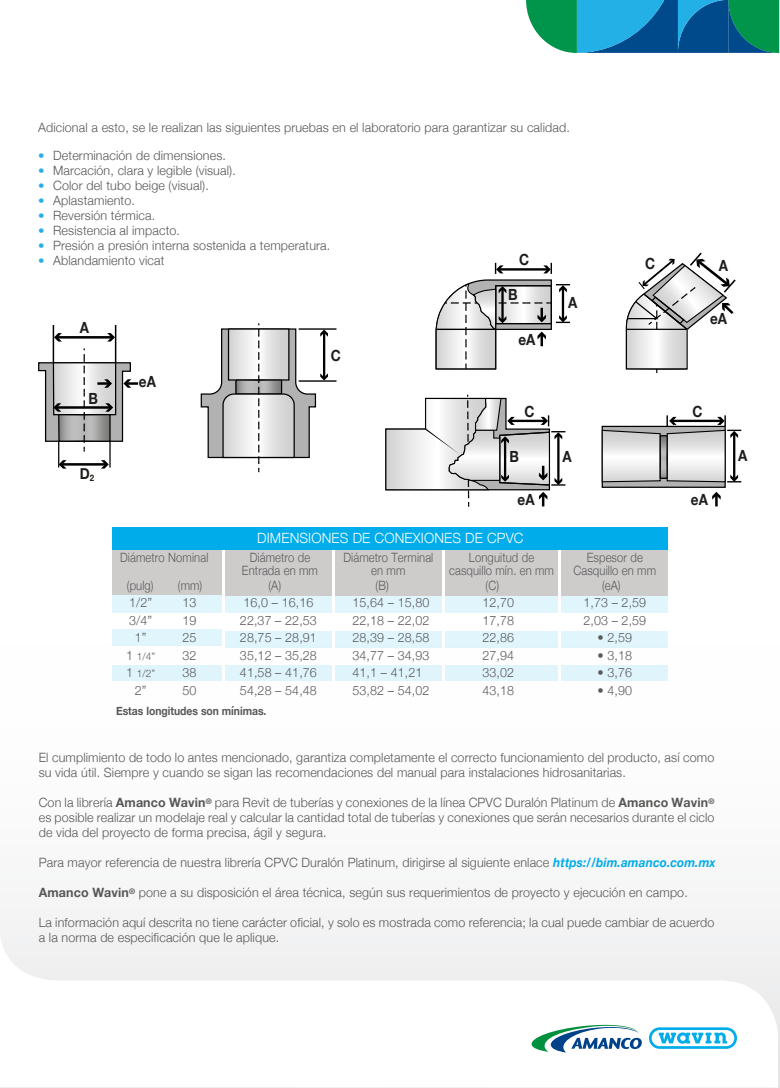
<style>
.page{position:relative;width:780px;height:1088px;background:#fff}
.page>*{position:absolute;margin:0;border:0;box-sizing:border-box;transform-origin:0 0}
.t1{font:700 15.38px "Helvetica Neue";letter-spacing:.01em;color:#1d1d1b;scale:.88 1}
.t2{font:300 14.12px "Helvetica Neue";letter-spacing:.01em;color:#fff}
.t3{font:300 12.88px/15px "Helvetica Neue";letter-spacing:.01em;color:#575756}
.t4{font:300 12.88px/17.5px "Helvetica Neue";letter-spacing:.01em;color:#5a5a5c}
.t5{font:300 12.88px/12.5px "Helvetica Neue";letter-spacing:.01em;color:#5a5a5c;text-align:center;scale:.88 1}
.t6{font:300 12.5px/15px "Helvetica Neue";color:#27aee5;text-align:justify}
.t7{font:700 11.5px "Helvetica Neue";color:#575756;scale:.9 1}
.t8{font:300 10.25px/17.5px "Helvetica Neue";color:#5a5a5c}
.s1{font-size:12.88px}
.s2{font-weight:700}
.s3{font-weight:700;font-style:italic;color:#00ace9}
</style>
<div class="page">
<svg style="left:0;top:909px;width:777px;height:116px;fill:#f3f3f3"></svg>
<svg style="left:515px;top:1023px;width:222px;height:30px"></svg>
<svg style="left:526px;top:0;width:253px;height:53px;background:#168797"></svg>
<div style="left:112px;top:595px;width:109px;height:18px;background:#e1f5fc"></div>
<div style="left:112px;top:665px;width:109px;height:16px;background:#e0f4fb"></div>
<div style="left:112px;top:629px;width:109px;height:17px;background:#e1f5fc"></div>
<div style="left:112px;top:549px;width:109px;height:46px;background:#cecccb"></div>
<div style="left:112px;top:527px;width:556px;height:22px;background:#00ace9"></div>
<div style="left:225px;top:595px;width:106px;height:18px;background:#e1f5fc"></div>
<div style="left:225px;top:665px;width:106px;height:16px;background:#e0f4fb"></div>
<div style="left:225px;top:631px;width:106px;height:16px;background:#e1f5fc"></div>
<div style="left:335px;top:595px;width:106px;height:18px;background:#e1f5fc"></div>
<div style="left:335px;top:665px;width:106px;height:16px;background:#e0f4fb"></div>
<div style="left:335px;top:631px;width:106px;height:16px;background:#e1f5fc"></div>
<div style="left:445px;top:595px;width:113px;height:18px;background:#e1f5fc"></div>
<div style="left:445px;top:665px;width:113px;height:16px;background:#e0f4fb"></div>
<div style="left:445px;top:631px;width:113px;height:16px;background:#e1f5fc"></div>
<div style="left:225px;top:550px;width:106px;height:45px;background:#cecccb"></div>
<div style="left:335px;top:550px;width:106px;height:45px;background:#cecccb"></div>
<div style="left:445px;top:550px;width:113px;height:45px;background:#cecccb"></div>
<div style="left:561px;top:595px;width:107px;height:18px;background:#e1f5fc"></div>
<div style="left:561px;top:665px;width:107px;height:16px;background:#e0f4fb"></div>
<div style="left:561px;top:631px;width:107px;height:16px;background:#e1f5fc"></div>
<div style="left:561px;top:550px;width:107px;height:45px;background:#cecccb"></div>
<hr style="left:57px;top:336px;width:55px;height:3px;background:#010101">
<svg style="left:107px;top:333px;width:8px;height:9px"></svg>
<svg style="left:54px;top:333px;width:8px;height:9px"></svg>
<svg style="left:712px;top:492px;width:8px;height:14px"></svg>
<svg style="left:38px;top:348px;width:100px;height:121px"></svg>
<hr style="left:53px;top:325px;width:1px;height:38px;background:#010101">
<hr style="left:115px;top:325px;width:1px;height:38px;background:#010101">
<svg style="left:200px;top:323px;width:128px;height:149px"></svg>
<hr style="left:298px;top:328px;width:38px;height:2px;background:#010101">
<hr style="left:298px;top:380px;width:38px;height:2px;background:#010101">
<div style="left:601px;top:426px;width:124px;height:62px;background:#b3b2b2;border:1px solid #010101"></div>
<svg style="left:601px;top:415px;width:140px;height:68px"></svg>
<svg style="left:661px;top:437px;width:4px;height:40px"></svg>
<div style="left:659px;top:435px;width:8px;height:44px;border:1px solid #010101"></div>
<svg style="left:625px;top:252px;width:111px;height:121px"></svg>
<svg style="left:435px;top:263px;width:135px;height:107px"></svg>
<svg style="left:385px;top:395px;width:180px;height:112px"></svg>
<p class="t3" style="left:38px;top:118px;width:533px">Adicional a esto, se le realizan las siguientes pruebas en el laboratorio para garantizar su calidad.</p>
<p class="t3" style="left:53px;top:147px;width:279px">Determinación de dimensiones.<br>Marcación, clara y legible (visual).<br>Color del tubo beige (visual).<br>Aplastamiento.<br>Reversión térmica.<br>Resistencia al impacto.<br>Presión a presión interna sostenida a temperatura.<br>Ablandamiento vicat</p>
<p class="t6" style="left:38px;top:147px;width:8px">• • • • • • • •</p>
<p class="t1" style="left:519px;top:247px;width:13px">C</p>
<p class="t1" style="left:80px;top:316px;width:12px">A</p>
<p class="t1" style="left:139px;top:369px;width:21px">eA</p>
<p class="t1" style="left:331px;top:344px;width:13px">C</p>
<p class="t1" style="left:508px;top:282px;width:12px">B</p>
<p class="t1" style="left:518px;top:327px;width:21px">eA</p>
<p class="t1" style="left:568px;top:290px;width:12px">A</p>
<p class="t1" style="left:645px;top:252px;width:13px">C</p>
<p class="t1" style="left:89px;top:386px;width:12px">B</p>
<p class="t1" style="left:524px;top:399px;width:13px">C</p>
<p class="t1" style="left:692px;top:399px;width:13px">C</p>
<p class="t1" style="left:718px;top:253px;width:12px">A</p>
<p class="t1" style="left:710px;top:306px;width:21px">eA</p>
<p class="t1" style="left:80px;top:462px;width:18px">D<sub>2</sub></p>
<p class="t1" style="left:509px;top:445px;width:12px">B</p>
<p class="t1" style="left:562px;top:445px;width:12px">A</p>
<p class="t1" style="left:738px;top:443px;width:12px">A</p>
<p class="t1" style="left:517px;top:488px;width:21px">eA</p>
<p class="t1" style="left:691px;top:488px;width:21px">eA</p>
<p class="t2" style="left:257px;top:526px;width:268px">DIMENSIONES DE CONEXIONES DE CPVC</p>
<p class="t5" style="left:343px;top:550px;width:104px">Diámetro Terminal en mm</p>
<p class="t5" style="left:449px;top:550px;width:121px">Longuitud de casquillo mín. en mm</p>
<p class="t5" style="left:375px;top:578px;width:16px">(B)</p>
<p class="t5" style="left:485px;top:578px;width:17px">(C)</p>
<p class="t5" style="left:120px;top:550px;width:102px">Diámetro Nominal</p>
<p class="t4" style="left:182px;top:593px;width:15px;text-align:justify">13<br>19<br>25<br>32<br>38<br>50</p>
<p class="t5" style="left:242px;top:550px;width:88px">Diámetro de<br>Entrada en mm</p>
<p class="t5" style="left:127px;top:578px;width:32px">(pulg)</p>
<p class="t5" style="left:178px;top:578px;width:29px">(mm)</p>
<p class="t5" style="left:268px;top:578px;width:16px">(A)</p>
<p class="t4" style="left:129px;top:593px;width:24px;text-align:center">1/2”<br>3/4”<br>1”</p>
<p class="t8" style="left:126px;top:646px;width:31px"><span class="s1">1</span> 1/4”<br><span class="s1">1</span> 1/2”</p>
<p class="t4" style="left:135px;top:680px;width:13px">2”</p>
<p class="t4" style="left:240px;top:593px;width:78px">16,0 – 16,16<br>22,37 – 22,53<br>28,75 – 28,91<br>35,12 – 35,28<br>41,58 – 41,76<br>54,28 – 54,48</p>
<p class="t4" style="left:352px;top:593px;width:78px">15,64 – 15,80<br>22,18 – 22,02<br>28,39 – 28,58<br>34,77 – 34,93<br>41,1 – 41,21<br>53,82 – 54,02</p>
<p class="t4" style="left:482px;top:593px;width:33px;text-align:justify">12,70<br>17,78<br>22,86<br>27,94<br>33,02<br>43,18</p>
<p class="t7" style="left:116px;top:702px;width:169px">Estas longitudes son mínimas.</p>
<p class="t5" style="left:573px;top:550px;width:95px">Espesor de<br>Casquillo en mm</p>
<p class="t5" style="left:602px;top:578px;width:23px">(eA)</p>
<p class="t4" style="left:583px;top:593px;width:64px">1,73 – 2,59<br>2,03 – 2,59</p>
<p class="t4" style="left:597px;top:628px;width:36px">• 2,59</p>
<p class="t4" style="left:597px;top:645px;width:36px">• 3,18</p>
<p class="t4" style="left:597px;top:663px;width:36px">• 3,76</p>
<p class="t4" style="left:597px;top:680px;width:36px">• 4,90</p>
<p class="t3" style="left:39px;top:749px;width:677px">El cumplimiento de todo lo antes mencionado, garantiza completamente el correcto funcionamiento del producto, así como su vida útil. Siempre y cuando se sigan las recomendaciones del manual para instalaciones hidrosanitarias.</p>
<p class="t3" style="left:39px;top:794px;width:677px;text-align:justify">Con la librería <span class="s2">Amanco Wavin</span><sup>®</sup> para Revit de tuberías y conexiones de la línea CPVC Duralón Platinum de <span class="s2">Amanco Wavin</span><sup>® </sup>es posible realizar un modelaje real y calcular la cantidad total de tuberías y conexiones que serán necesarios durante el ciclo de vida del proyecto de forma precisa, ágil y segura.</p>
<p class="t3" style="left:39px;top:854px;width:678px">Para mayor referencia de nuestra librería CPVC Duralón Platinum, dirigirse al siguiente enlace <span class="s3">https://bim.amanco.com.mx</span></p>
<p class="t3" style="left:39px;top:884px;width:650px"><span class="s2">Amanco Wavin</span><sup>®</sup> pone a su disposición el área técnica, según sus requerimientos de proyecto y ejecución en campo.</p>
<p class="t3" style="left:39px;top:914px;width:677px">La información aquí descrita no tiene carácter oficial, y solo es mostrada como referencia; la cual puede cambiar de acuerdo a la norma de especificación que le aplique.</p>
</div>
